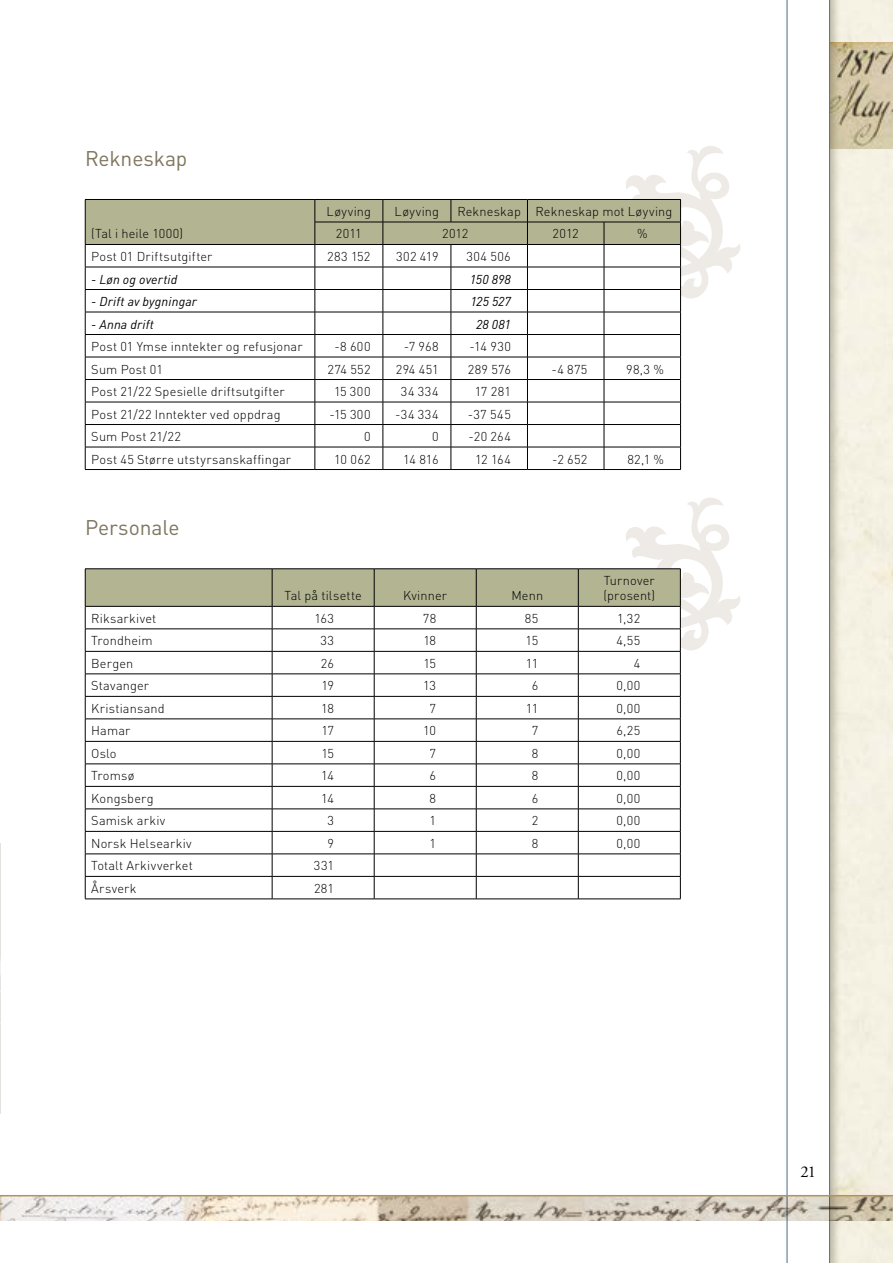
<style>
.page{position:relative;width:893px;height:1263px;background:#fff}
.page>*{position:absolute;margin:0;border:0;box-sizing:border-box;transform-origin:0 0}
.t1{font:21px "DIN";letter-spacing:-.005em;color:#7f765f}
.t2{font:16.5px "Adobe Garamond Pro";color:#000}
.t3{font:300 12.75px/15.3px "DIN";letter-spacing:.015em;color:#000}
.t4{font:italic 12.75px "DIN";letter-spacing:.01em;color:#000}
.t5{font:300 12.75px "DIN";letter-spacing:.035em;color:#000}
</style>
<div class="page">
<img style="left:841px;top:43px;width:52px;height:106px">
<hr style="left:85px;top:469px;width:230px;height:1px;background:#000">
<hr style="left:315px;top:469px;width:68px;height:1px;background:#000">
<hr style="left:383px;top:469px;width:68px;height:1px;background:#000">
<hr style="left:451px;top:469px;width:76px;height:1px;background:#000">
<hr style="left:527px;top:469px;width:77px;height:1px;background:#000">
<hr style="left:604px;top:469px;width:77px;height:1px;background:#000">
<svg style="left:85px;top:146px;width:655px;height:323px"></svg>
<hr style="left:85px;top:244px;width:230px;height:1px;background:#000">
<hr style="left:315px;top:244px;width:68px;height:1px;background:#000">
<hr style="left:383px;top:244px;width:68px;height:1px;background:#000">
<hr style="left:451px;top:244px;width:76px;height:1px;background:#000">
<hr style="left:527px;top:244px;width:77px;height:1px;background:#000">
<hr style="left:604px;top:244px;width:77px;height:1px;background:#000">
<svg style="left:85px;top:497px;width:655px;height:402px"></svg>
<hr style="left:85px;top:899px;width:187px;height:1px;background:#000">
<hr style="left:272px;top:899px;width:102px;height:1px;background:#000">
<hr style="left:374px;top:899px;width:102px;height:1px;background:#000">
<hr style="left:476px;top:899px;width:102px;height:1px;background:#000">
<hr style="left:578px;top:899px;width:103px;height:1px;background:#000">
<hr style="left:85px;top:568px;width:187px;height:1px;background:#000">
<hr style="left:85px;top:569px;width:1px;height:37px;background:#000">
<hr style="left:272px;top:568px;width:102px;height:1px;background:#000">
<hr style="left:374px;top:568px;width:102px;height:1px;background:#000">
<hr style="left:476px;top:568px;width:102px;height:1px;background:#000">
<hr style="left:578px;top:568px;width:103px;height:1px;background:#000">
<hr style="left:680px;top:569px;width:1px;height:37px;background:#000">
<hr style="left:85px;top:606px;width:187px;height:1px;background:#000">
<hr style="left:272px;top:606px;width:102px;height:1px;background:#000">
<hr style="left:374px;top:606px;width:102px;height:1px;background:#000">
<hr style="left:476px;top:606px;width:102px;height:1px;background:#000">
<hr style="left:578px;top:606px;width:103px;height:1px;background:#000">
<img style="left:0;top:843px;width:1px;height:271px">
<div style="left:784px;top:0;width:57px;height:1263px;background:#6f654e;opacity:.4"></div>
<svg style="left:787px;top:0;width:43px;height:1263px"></svg>
<img style="left:0;top:1196px;width:893px;height:25px">
<hr style="left:0;top:1195px;width:893px;height:1px;background:#b19458">
<h1 class="t1" style="left:85px;top:145px;width:104px">Rekneskap</h1>
<p class="t3" style="left:91px;top:226px;width:94px">(Tal i heile 1000)</p>
<p class="t3" style="left:327px;top:204px;width:46px">Løyving</p>
<p class="t3" style="left:395px;top:204px;width:46px">Løyving</p>
<p class="t3" style="left:457px;top:204px;width:216px">Rekneskap Rekneskap mot Løyving</p>
<p class="t3" style="left:336px;top:226px;width:27px">2011</p>
<p class="t3" style="left:442px;top:226px;width:28px">2012</p>
<p class="t3" style="left:553px;top:226px;width:28px">2012</p>
<p class="t3" style="left:637px;top:226px;width:12px">%</p>
<p class="t3" style="left:91px;top:249px;width:123px">Post 01 Driftsutgifter</p>
<p class="t3" style="left:327px;top:249px;width:45px">283 152</p>
<p class="t3" style="left:396px;top:249px;width:44px">302 419</p>
<p class="t3" style="left:466px;top:249px;width:46px">304 506</p>
<p class="t4" style="left:91px;top:271px;width:88px">- Løn og overtid</p>
<p class="t4" style="left:470px;top:271px;width:42px">150 898</p>
<p class="t4" style="left:91px;top:293px;width:107px">- Drift av bygningar</p>
<p class="t4" style="left:470px;top:293px;width:42px">125 527</p>
<p class="t4" style="left:91px;top:316px;width:64px">- Anna drift</p>
<p class="t4" style="left:476px;top:316px;width:36px">28 081</p>
<p class="t3" style="left:91px;top:339px;width:213px">Post 01 Ymse inntekter og refusjonar</p>
<p class="t3" style="left:334px;top:339px;width:38px">-8 600</p>
<p class="t3" style="left:404px;top:339px;width:36px">-7 968</p>
<p class="t3" style="left:470px;top:339px;width:43px">-14 930</p>
<p class="t3" style="left:91px;top:361px;width:73px">Sum Post 01</p>
<p class="t3" style="left:328px;top:361px;width:44px">274 552</p>
<p class="t3" style="left:396px;top:361px;width:44px">294 451</p>
<p class="t3" style="left:468px;top:361px;width:45px">289 576</p>
<p class="t3" style="left:552px;top:361px;width:37px">-4 875</p>
<p class="t3" style="left:626px;top:361px;width:39px">98,3 %</p>
<p class="t3" style="left:91px;top:384px;width:195px">Post 21/22 Spesielle driftsutgifter</p>
<p class="t3" style="left:334px;top:384px;width:38px">15 300</p>
<p class="t3" style="left:401px;top:384px;width:39px">34 334</p>
<p class="t3" style="left:475px;top:384px;width:37px">17 281</p>
<p class="t3" style="left:91px;top:406px;width:191px">Post 21/22 Inntekter ved oppdrag</p>
<p class="t3" style="left:329px;top:406px;width:43px">-15 300</p>
<p class="t3" style="left:395px;top:406px;width:45px">-34 334</p>
<p class="t3" style="left:468px;top:406px;width:45px">-37 545</p>
<p class="t3" style="left:91px;top:429px;width:91px">Sum Post 21/22</p>
<p class="t3" style="left:364px;top:429px;width:8px">0</p>
<p class="t3" style="left:432px;top:429px;width:8px">0</p>
<p class="t3" style="left:469px;top:429px;width:44px">-20 264</p>
<p class="t3" style="left:91px;top:451px;width:201px">Post 45 Større utstyrsanskaffingar</p>
<p class="t3" style="left:334px;top:451px;width:38px">10 062</p>
<p class="t3" style="left:403px;top:451px;width:37px">14 816</p>
<p class="t3" style="left:475px;top:451px;width:37px">12 164</p>
<p class="t3" style="left:552px;top:451px;width:37px">-2 652</p>
<p class="t3" style="left:627px;top:451px;width:38px">82,1 %</p>
<h1 class="t1" style="left:85px;top:514px;width:96px">Personale</h1>
<p class="t3" style="left:284px;top:588px;width:79px">Tal på tilsette</p>
<p class="t3" style="left:403px;top:588px;width:45px">Kvinner</p>
<p class="t3" style="left:511px;top:588px;width:33px">Menn</p>
<p class="t3" style="left:603px;top:573px;width:53px">Turnover (prosent)</p>
<p class="t3" style="left:91px;top:610px;width:67px">Riksarkivet</p>
<p class="t3" style="left:314px;top:610px;width:21px">163</p>
<p class="t3" style="left:423px;top:610px;width:15px">78</p>
<p class="t3" style="left:525px;top:610px;width:15px">85</p>
<p class="t3" style="left:617px;top:610px;width:25px">1,32</p>
<p class="t3" style="left:91px;top:633px;width:63px">Trondheim</p>
<p class="t3" style="left:320px;top:633px;width:15px">33</p>
<p class="t3" style="left:423px;top:633px;width:14px">18</p>
<p class="t3" style="left:526px;top:633px;width:14px">15</p>
<p class="t3" style="left:616px;top:633px;width:25px">4,55</p>
<p class="t3" style="left:91px;top:655px;width:44px">Bergen</p>
<p class="t3" style="left:321px;top:655px;width:15px">26</p>
<p class="t3" style="left:423px;top:655px;width:14px">15</p>
<p class="t3" style="left:526px;top:655px;width:14px">11</p>
<p class="t3" style="left:634px;top:655px;width:8px">4</p>
<p class="t3" style="left:91px;top:678px;width:60px">Stavanger</p>
<p class="t3" style="left:321px;top:678px;width:14px">19</p>
<p class="t3" style="left:423px;top:678px;width:14px">13</p>
<p class="t3" style="left:532px;top:678px;width:8px">6</p>
<p class="t3" style="left:616px;top:678px;width:25px">0,00</p>
<p class="t3" style="left:91px;top:700px;width:75px">Kristiansand</p>
<p class="t3" style="left:321px;top:700px;width:14px">18</p>
<p class="t3" style="left:430px;top:700px;width:8px">7</p>
<p class="t3" style="left:526px;top:700px;width:14px">11</p>
<p class="t3" style="left:616px;top:700px;width:25px">0,00</p>
<p class="t3" style="left:91px;top:723px;width:41px">Hamar</p>
<p class="t3" style="left:321px;top:723px;width:14px">17</p>
<p class="t3" style="left:423px;top:723px;width:14px">10</p>
<p class="t3" style="left:532px;top:723px;width:8px">7</p>
<p class="t3" style="left:617px;top:723px;width:25px">6,25</p>
<p class="t3" style="left:91px;top:745px;width:27px">Oslo</p>
<p class="t3" style="left:321px;top:745px;width:14px">15</p>
<p class="t3" style="left:430px;top:745px;width:8px">7</p>
<p class="t3" style="left:532px;top:745px;width:8px">8</p>
<p class="t3" style="left:616px;top:745px;width:25px">0,00</p>
<p class="t3" style="left:91px;top:768px;width:45px">Tromsø</p>
<p class="t3" style="left:321px;top:768px;width:14px">14</p>
<p class="t3" style="left:430px;top:768px;width:8px">6</p>
<p class="t3" style="left:532px;top:768px;width:8px">8</p>
<p class="t3" style="left:616px;top:768px;width:25px">0,00</p>
<p class="t3" style="left:91px;top:790px;width:64px">Kongsberg</p>
<p class="t3" style="left:321px;top:790px;width:14px">14</p>
<p class="t3" style="left:430px;top:790px;width:8px">8</p>
<p class="t3" style="left:532px;top:790px;width:8px">6</p>
<p class="t3" style="left:616px;top:790px;width:25px">0,00</p>
<p class="t3" style="left:91px;top:813px;width:76px">Samisk arkiv</p>
<p class="t3" style="left:328px;top:813px;width:8px">3</p>
<p class="t3" style="left:430px;top:813px;width:8px">1</p>
<p class="t3" style="left:532px;top:813px;width:8px">2</p>
<p class="t3" style="left:616px;top:813px;width:25px">0,00</p>
<p class="t3" style="left:91px;top:835px;width:102px">Norsk Helsearkiv</p>
<p class="t3" style="left:328px;top:835px;width:8px">9</p>
<p class="t3" style="left:430px;top:835px;width:8px">1</p>
<p class="t3" style="left:532px;top:835px;width:8px">8</p>
<p class="t3" style="left:616px;top:835px;width:25px">0,00</p>
<p class="t3" style="left:91px;top:858px;width:103px">Totalt Arkivverket</p>
<p class="t3" style="left:314px;top:858px;width:22px">331</p>
<p class="t5" style="left:91px;top:880px;width:47px">Årsverk</p>
<p class="t3" style="left:314px;top:880px;width:22px">281</p>
<p class="t2" style="left:800px;top:1162px;width:17px">21</p>
</div>
